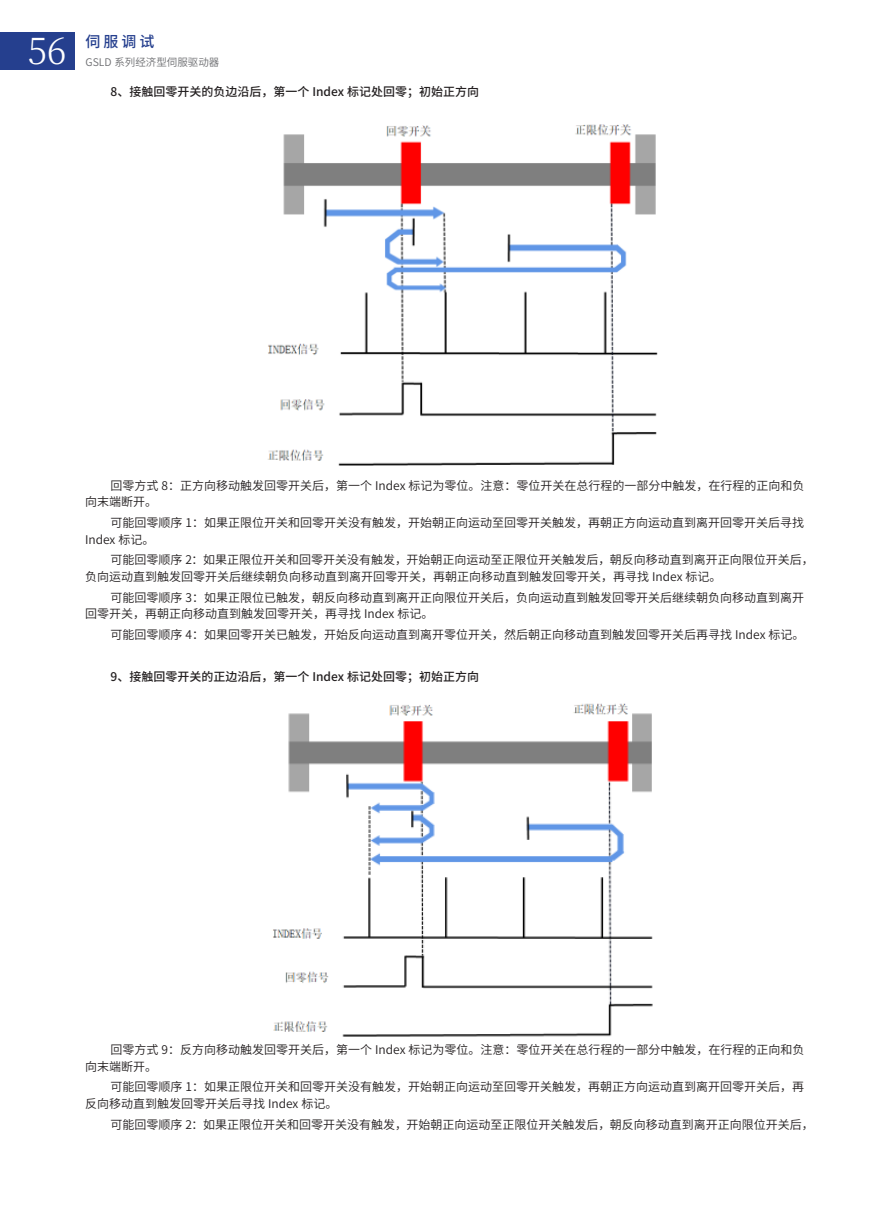
<style>
.page{position:relative;width:893px;height:1212px;background:#fff}
.page>*{position:absolute;margin:0;border:0;box-sizing:border-box;transform-origin:0 0}
.t1{font:300 36px "Source Han Serif SC";color:#fff}
.t2{font:500 15px "Source Han Sans CN";color:#253f8e}
.正文{font:12px/16.5px "Source Han Sans CN";color:#231f20}
.正文-2{font:500 12px "Source Han Sans CN";color:#231f20}
.t3{font:10.5px "Source Han Sans CN";color:#6c6d70}
</style>
<div class="page">
<div style="left:0;top:32px;width:75px;height:37px;background:#253f8e"></div>
<hr style="left:892px;top:32px;width:1px;height:37px;background:#253f8e">
<img style="left:267px;top:124px;width:391px;height:342px">
<img style="left:272px;top:703px;width:381px;height:334px">
<h1 class="t1" style="left:28px;top:30px;width:40px">56</h1>
<p class="t2" style="left:86px;top:33px;width:70px">伺服调试</p>
<p class="t3" style="left:86px;top:56px;width:135px">GSLD 系列经济型伺服驱动器</p>
<p class="正文-2" style="left:111px;top:84px;width:370px">8、接触回零开关的负边沿后，第一个 Index 标记处回零；初始正方向</p>
<p class="正文" style="left:85px;top:477px;width:721px;text-indent:26px">回零方式 8：正方向移动触发回零开关后，第一个 Index 标记为零位。注意：零位开关在总行程的一部分中触发，在行程的正向和负向末端断开。</p>
<p class="正文" style="left:85px;top:515px;width:721px;text-indent:26px">可能回零顺序 1：如果正限位开关和回零开关没有触发，开始朝正向运动至回零开关触发，再朝正方向运动直到离开回零开关后寻找<br>Index 标记。</p>
<p class="正文" style="left:85px;top:552px;width:730px;text-indent:26px">可能回零顺序 2：如果正限位开关和回零开关没有触发，开始朝正向运动至正限位开关触发后，朝反向移动直到离开正向限位开关后，负向运动直到触发回零开关后继续朝负向移动直到离开回零开关，再朝正向移动直到触发回零开关，再寻找 Index 标记。</p>
<p class="正文" style="left:85px;top:589px;width:721px;text-indent:26px">可能回零顺序 3：如果正限位已触发，朝反向移动直到离开正向限位开关后，负向运动直到触发回零开关后继续朝负向移动直到离开回零开关，再朝正向移动直到触发回零开关，再寻找 Index 标记。</p>
<p class="正文" style="left:111px;top:627px;width:696px">可能回零顺序 4：如果回零开关已触发，开始反向运动直到离开零位开关，然后朝正向移动直到触发回零开关后再寻找 Index 标记。</p>
<p class="正文-2" style="left:111px;top:669px;width:370px">9、接触回零开关的正边沿后，第一个 Index 标记处回零；初始正方向</p>
<p class="正文" style="left:85px;top:1042px;width:721px;text-indent:26px">回零方式 9：反方向移动触发回零开关后，第一个 Index 标记为零位。注意：零位开关在总行程的一部分中触发，在行程的正向和负向末端断开。</p>
<p class="正文" style="left:85px;top:1079px;width:721px;text-indent:26px">可能回零顺序 1：如果正限位开关和回零开关没有触发，开始朝正向运动至回零开关触发，再朝正方向运动直到离开回零开关后，再反向移动直到触发回零开关后寻找 Index 标记。</p>
<p class="正文" style="left:111px;top:1116px;width:705px">可能回零顺序 2：如果正限位开关和回零开关没有触发，开始朝正向运动至正限位开关触发后，朝反向移动直到离开正向限位开关后，</p>
</div>
